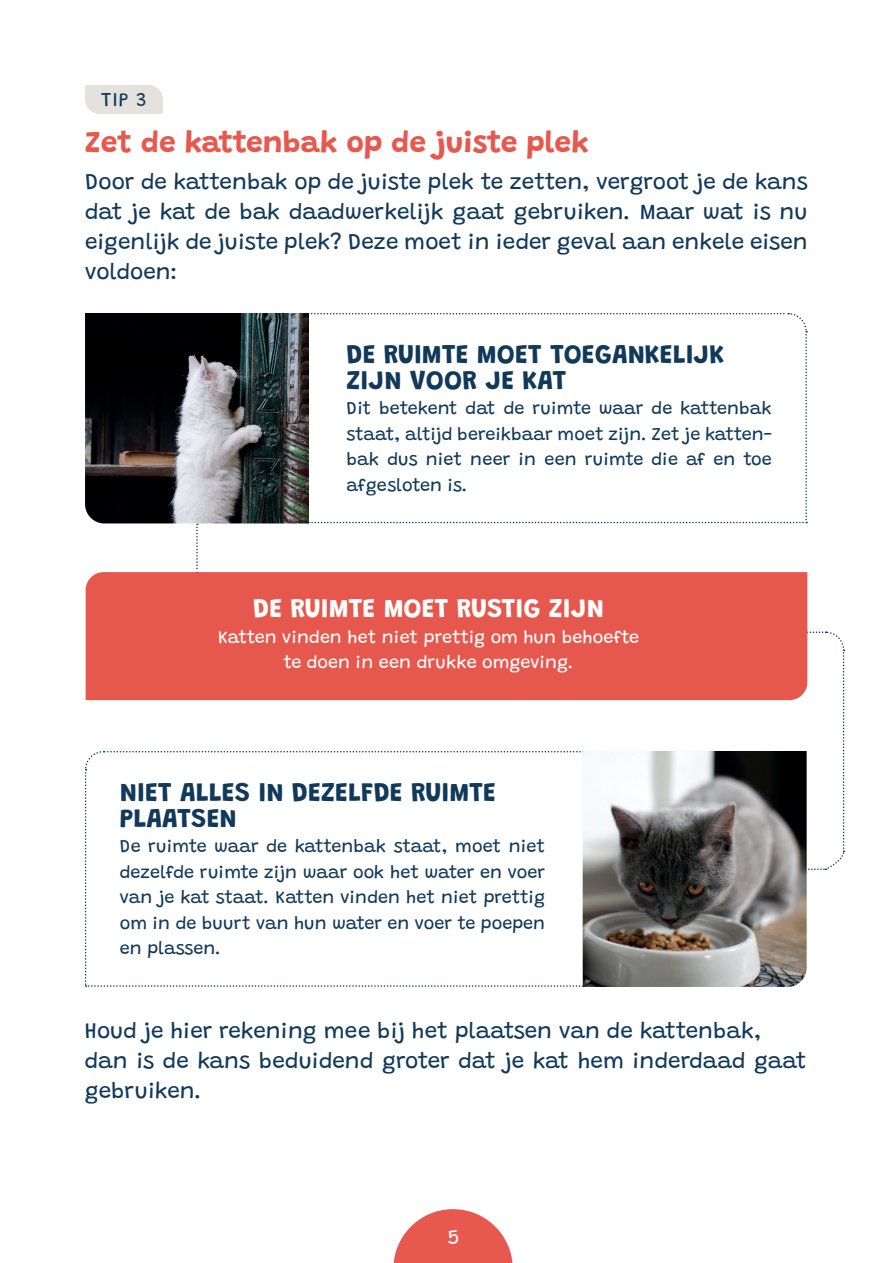
<style>
.page{position:relative;width:893px;height:1263px;background:#fff}
.page>*{position:absolute;margin:0;border:0;box-sizing:border-box;transform-origin:0 0}
.t1{font:700 30px "Grandstander";color:#e7584e}
.t2{font:700 27px/25.5px "Grandstander";color:#11395a}
.t3{font:700 27px "Grandstander";color:#fff}
.t4{font:22.5px/30px "Grandstander";color:#11395a;text-align:justify}
.t5{font:21px "Grandstander";color:#fff}
.t6{font:19.5px "Grandstander";color:#11395a}
.t7{font:18px/25.5px "Grandstander";color:#11395a;text-align:justify}
.t8{font:18px/25.5px "Grandstander";color:#fff;text-align:center}
</style>
<div class="page">
<svg style="left:393px;top:1209px;width:120px;height:54px"></svg>
<svg style="left:807px;top:631px;width:38px;height:239px"></svg>
<svg style="left:196px;top:523px;width:2px;height:49px"></svg>
<svg style="left:309px;top:313px;width:499px;height:210px"></svg>
<img style="left:85px;top:313px;width:224px;height:210px">
<div style="left:86px;top:572px;width:721px;height:128px;background:#e6584e"></div>
<svg style="left:84px;top:751px;width:499px;height:236px"></svg>
<img style="left:583px;top:751px;width:224px;height:236px">
<div style="left:85px;top:85px;width:78px;height:29px;background:#e3e2dd"></div>
<p class="t6" style="left:101px;top:85px;width:47px">TIP 3</p>
<h1 class="t1" style="left:85px;top:120px;width:505px">Zet de kattenbak op de juiste plek</h1>
<p class="t4" style="left:85px;top:164px;width:724px">Door de kattenbak op de juiste plek te zetten, vergroot je de kans dat je kat de bak daadwerkelijk gaat gebruiken. Maar wat is nu eigenlijk de juiste plek? Deze moet in ieder geval aan enkele eisen voldoen:</p>
<h2 class="t2" style="left:347px;top:339px;width:379px">DE RUIMTE MOET TOEGANKELIJK<br>ZIJN VOOR JE KAT</h2>
<p class="t7" style="left:347px;top:394px;width:427px">Dit betekent dat de ruimte waar de kattenbak staat, altijd bereikbaar moet zijn. Zet je katten&shy;bak dus niet neer in een ruimte die af en toe afgesloten is.</p>
<h2 class="t3" style="left:253px;top:588px;width:352px">DE RUIMTE MOET RUSTIG ZIJN</h2>
<p class="t8" style="left:218px;top:623px;width:423px">Katten vinden het niet prettig om hun behoefte te doen in een drukke omgeving.</p>
<h2 class="t2" style="left:120px;top:777px;width:378px">NIET ALLES IN DEZELFDE RUIMTE<br>PLAATSEN</h2>
<p class="t7" style="left:120px;top:832px;width:427px">De ruimte waar de kattenbak staat, moet niet dezelfde ruimte zijn waar ook het water en voer van je kat staat. Katten vinden het niet prettig om in de buurt van hun water en voer te poepen en plassen.</p>
<p class="t4" style="left:85px;top:1014px;width:723px;text-align:left">Houd je hier rekening mee bij het plaatsen van de kattenbak, dan is de kans beduidend groter dat je kat hem inderdaad gaat gebruiken.</p>
<p class="t5" style="left:447px;top:1221px;width:13px">5</p>
</div>
